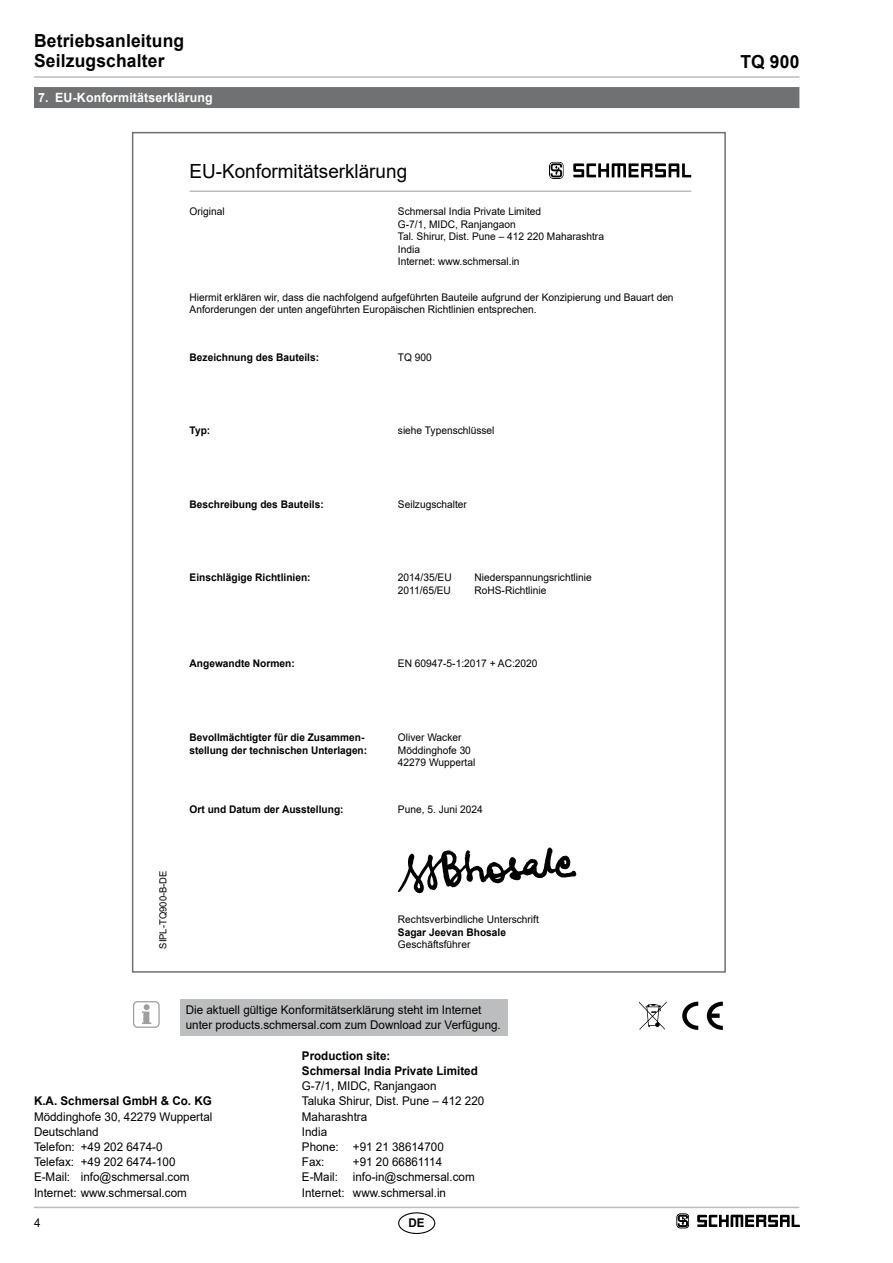
<style>
.page{position:relative;width:893px;height:1263px;background:#fff}
.page>*{position:absolute;margin:0;border:0;box-sizing:border-box;transform-origin:0 0}
.t1{font:19.5px "Arial";color:#000}
.t2{font:700 18px/20.2px "Arial";letter-spacing:.01em;color:#000}
.t3{font:700 12.75px "Arial";letter-spacing:.01em;color:#fff}
.t4{font:12px/15.1px "Arial";color:#000}
.t5{font:700 12px/15.1px "Arial";color:#000}
.t6{font:10.5px/12.6px "Arial";color:#000}
.t7{font:700 10.5px "Arial";color:#000}
.t8{font:700 10.5px/12.6px "Arial";color:#000;scale:.96 1}
.t9{font:9.75px "Arial";color:#000}
</style>
<div class="page">
<hr style="left:34px;top:1207px;width:765px;height:1px;background:#bbbdbe">
<hr style="left:34px;top:76px;width:765px;height:2px;background:#bbbdbe">
<div style="left:398px;top:1212px;width:37px;height:22px;border:1px solid #000;border-radius:50%"></div>
<div style="left:34px;top:87px;width:765px;height:21px;background:#707172"></div>
<svg style="left:682px;top:1002px;width:16px;height:28px"></svg>
<svg style="left:707px;top:1002px;width:16px;height:28px"></svg>
<svg style="left:639px;top:1001px;width:28px;height:29px"></svg>
<div style="left:181px;top:999px;width:327px;height:37px;background:#bbbdbe"></div>
<svg style="left:142px;top:1004px;width:9px;height:20px"></svg>
<div style="left:133px;top:1001px;width:27px;height:27px;border:1px solid #9c9e9f;border-radius:4px"></div>
<svg style="left:398px;top:847px;width:178px;height:46px"></svg>
<hr style="left:190px;top:190px;width:501px;height:2px;background:#bbbdbe">
<svg style="left:549px;top:162px;width:14px;height:17px"></svg>
<svg style="left:573px;top:163px;width:118px;height:14px"></svg>
<svg style="left:677px;top:1213px;width:12px;height:15px"></svg>
<svg style="left:697px;top:1215px;width:102px;height:12px"></svg>
<h2 class="t2" style="left:34px;top:31px;width:152px">Betriebsanleitung<br>Seilzugschalter</h2>
<p class="t3" style="left:38px;top:89px;width:176px">7. EU-Konformitätserklärung</p>
<h1 class="t1" style="left:190px;top:158px;width:219px">EU-Konformitätserklärung</h1>
<p class="t6" style="left:190px;top:205px;width:37px">Original</p>
<p class="t6" style="left:398px;top:205px;width:208px">Schmersal India Private Limited<br>G-7/1, MIDC, Ranjangaon<br>Tal. Shirur, Dist. Pune – 412 220 Maharashtra<br>India<br>Internet: www.schmersal.in</p>
<p class="t6" style="left:190px;top:291px;width:486px">Hiermit erklären wir, dass die nachfolgend aufgeführten Bauteile aufgrund der Konzipierung und Bauart den<br>Anforderungen der unten angeführten Europäischen Richtlinien entsprechen.</p>
<p class="t7" style="left:190px;top:349px;width:131px">Bezeichnung des Bauteils:</p>
<p class="t6" style="left:398px;top:351px;width:35px">TQ 900</p>
<p class="t7" style="left:190px;top:423px;width:22px">Typ:</p>
<p class="t6" style="left:398px;top:424px;width:98px">siehe Typenschlüssel</p>
<p class="t7" style="left:190px;top:497px;width:136px">Beschreibung des Bauteils:</p>
<p class="t6" style="left:398px;top:498px;width:71px">Seilzugschalter</p>
<p class="t7" style="left:190px;top:570px;width:123px">Einschlägige Richtlinien:</p>
<p class="t6" style="left:398px;top:571px;width:55px">2014/35/EU<br>2011/65/EU</p>
<p class="t6" style="left:474px;top:571px;width:119px">Niederspannungsrichtlinie<br>RoHS-Richtlinie</p>
<p class="t7" style="left:190px;top:656px;width:107px">Angewandte Normen:</p>
<p class="t6" style="left:398px;top:657px;width:141px">EN 60947-5-1:2017 + AC:2020</p>
<p class="t8" style="left:190px;top:731px;width:186px">Bevollmächtigter für die Zusammen&shy;stellung der technischen Unterlagen:</p>
<p class="t6" style="left:398px;top:731px;width:79px">Oliver Wacker<br>Möddinghofe 30<br>42279 Wuppertal</p>
<p class="t9" style="left:156px;top:949px;width:80px;rotate:-90deg">SIPL-TQ900-B-DE</p>
<p class="t7" style="left:190px;top:802px;width:156px">Ort und Datum der Ausstellung:</p>
<p class="t6" style="left:398px;top:803px;width:86px">Pune, 5. Juni 2024</p>
<p class="t6" style="left:398px;top:913px;width:142px">Rechtsverbindliche Unterschrift</p>
<p class="t7" style="left:398px;top:925px;width:110px">Sagar Jeevan Bhosale</p>
<p class="t6" style="left:398px;top:938px;width:74px">Geschäftsführer</p>
<p class="t4" style="left:186px;top:1002px;width:317px">Die aktuell gültige Konformitätserklärung steht im Internet unter products.schmersal.com zum Download zur Verfügung.</p>
<p class="t5" style="left:34px;top:1094px;width:179px">K.A. Schmersal GmbH &amp; Co. KG</p>
<p class="t4" style="left:34px;top:1109px;width:180px">Möddinghofe 30, 42279 Wuppertal<br>Deutschland<br>Telefon: +49 202 6474-0<br>Telefax: +49 202 6474-100<br>E-Mail: info@schmersal.com<br>Internet: www.schmersal.com</p>
<p class="t5" style="left:302px;top:1048px;width:177px">Production site:<br>Schmersal India Private Limited</p>
<p class="t4" style="left:302px;top:1078px;width:184px">G-7/1, MIDC, Ranjangaon<br>Taluka Shirur, Dist. Pune – 412 220<br>Maharashtra<br>India<br>Phone: +91 21 38614700<br>Fax:</p>
<p class="t4" style="left:302px;top:1154px;width:174px;text-indent:51px">+91 20 66861114<br>E-Mail: info-in@schmersal.com<br>Internet: www.schmersal.in</p>
<p class="t4" style="left:34px;top:1215px;width:8px">4</p>
<p class="t5" style="left:408px;top:1215px;width:18px">DE</p>
<h2 class="t2" style="left:740px;top:52px;width:61px">TQ 900</h2>
</div>
